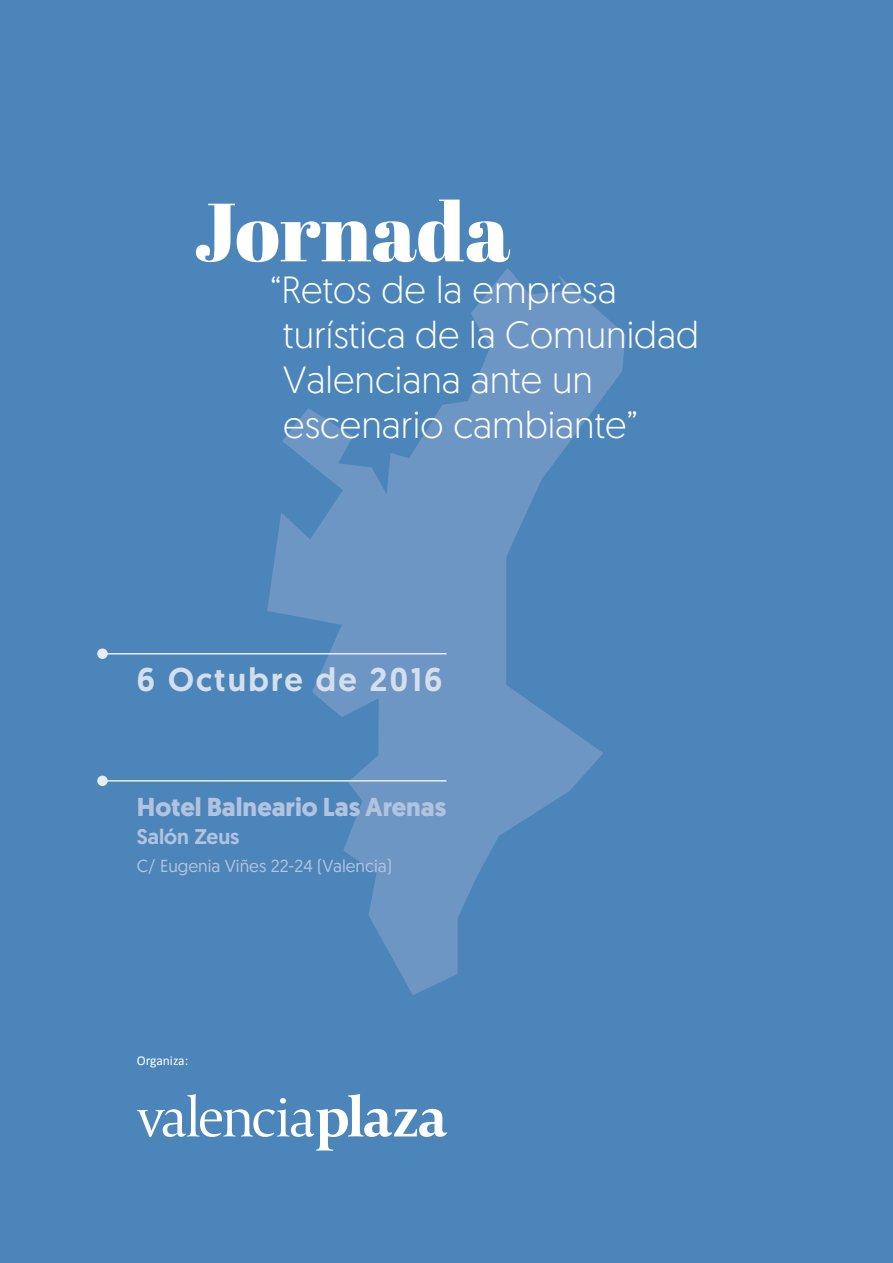
<style>
.page{position:relative;width:893px;height:1263px;background:#4b85b9}
.page>*{position:absolute;margin:0;border:0;box-sizing:border-box;transform-origin:0 0}
.t1{font:82.35px "Abril Fatface";color:#fff}
.t2{font:300 37.8px/45px "Geomanist";color:#fff}
.t3{font:500 32.85px "Geomanist";letter-spacing:.07em;color:#d5deec}
.t4{font:700 25.95px "Geomanist";color:#b1c3de}
.t5{font:500 21.15px "Geomanist";color:#b1c3de}
.t6{font:17.4px "Geomanist";color:#b1c3de}
.t7{font:13.5px "Calibri";color:#fff}
</style>
<div class="page">
<svg style="left:267px;top:268px;width:359px;height:727px"></svg>
<svg style="left:137px;top:1094px;width:310px;height:57px"></svg>
<hr style="left:102px;top:780px;width:344px;height:1px;background:#e8ecf4">
<hr style="left:102px;top:653px;width:344px;height:1px;background:#e8ecf4">
<div style="left:97px;top:648px;width:11px;height:11px;background:#e8ecf4;border-radius:50%"></div>
<div style="left:97px;top:775px;width:11px;height:11px;background:#e8ecf4;border-radius:50%"></div>
<h1 class="t1" style="left:194px;top:174px;width:318px">Jornada</h1>
<p class="t2" style="left:283px;top:265px;width:417px;text-indent:-13px">“Retos de la empresa turística de la Comunidad<br>Valenciana ante un escenario cambiante”</p>
<p class="t3" style="left:137px;top:657px;width:307px">6 Octubre de 2016</p>
<p class="t4" style="left:137px;top:789px;width:311px">Hotel Balneario Las Arenas</p>
<p class="t5" style="left:137px;top:822px;width:104px">Salón Zeus</p>
<p class="t6" style="left:137px;top:855px;width:257px">C/ Eugenia Viñes 22-24 (Valencia)</p>
<p class="t7" style="left:137px;top:1052px;width:53px">Organiza:</p>
</div>
